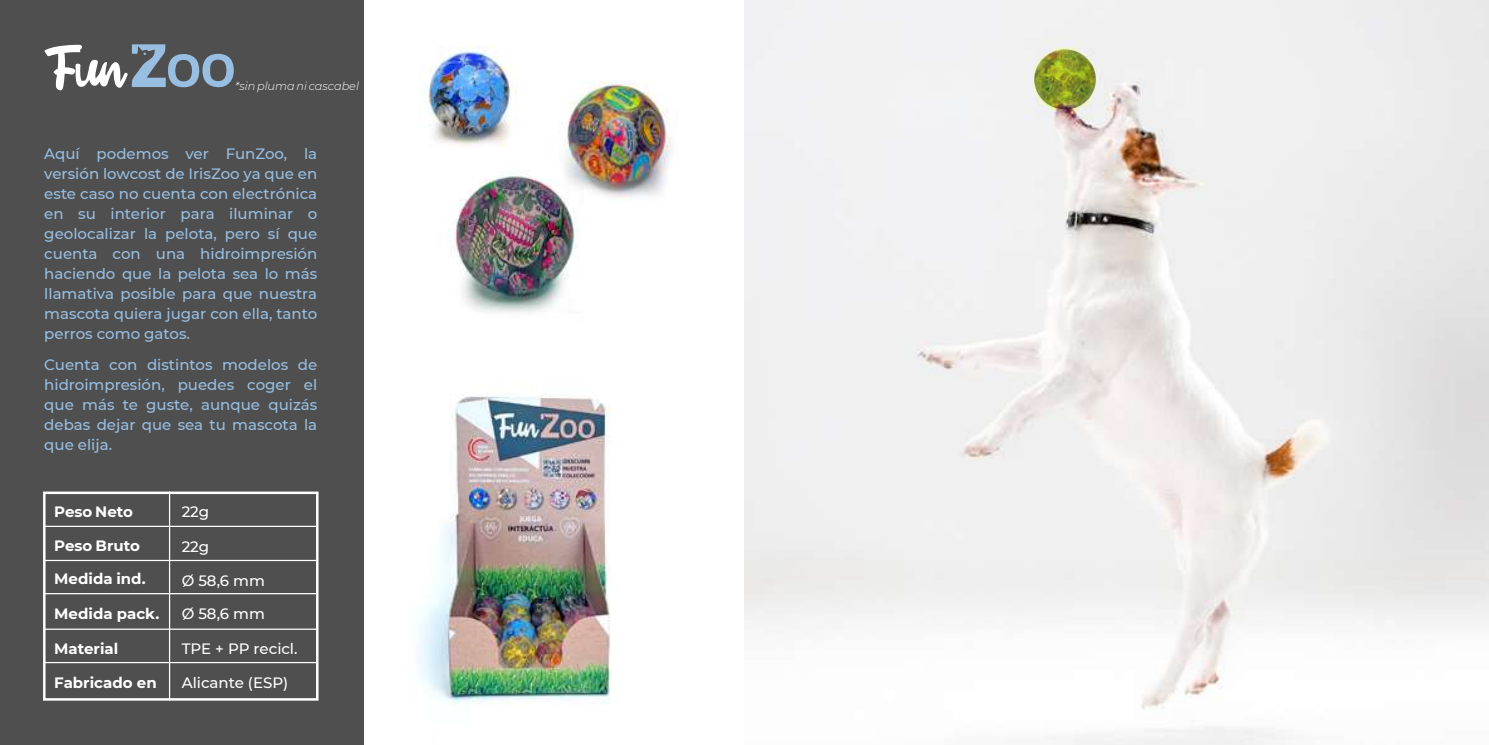
<style>
.page{position:relative;width:1489px;height:745px;background:#fff}
.page>*{position:absolute;margin:0;border:0;box-sizing:border-box;transform-origin:0 0}
.t1{font:500 15px/20px "Montserrat";color:#98bee1;text-align:justify}
.t2{font:700 15px "Montserrat";color:#fff}
.t3{font:500 15px/32.6px "Montserrat";color:#fff}
.t4{font:italic 300 11.25px "Montserrat";color:#fff}
</style>
<div class="page">
<img style="left:419px;top:393px;width:192px;height:312px">
<img style="left:564px;top:81px;width:107px;height:117px">
<img style="left:419px;top:47px;width:97px;height:98px">
<img style="left:453px;top:160px;width:130px;height:153px">
<img style="left:744px;top:0;width:744px;height:744px">
<img style="left:1034px;top:49px;width:61px;height:60px">
<div style="left:0;top:0;width:363px;height:744px;background:#4f4f4f"></div>
<svg style="left:44px;top:44px;width:190px;height:46px"></svg>
<div style="left:43px;top:491px;width:275px;height:209px;border:2px solid #fff"></div>
<hr style="left:169px;top:491px;width:1px;height:209px;background:#fff">
<hr style="left:44px;top:525px;width:273px;height:1px;background:#fff">
<hr style="left:44px;top:559px;width:273px;height:1px;background:#fff">
<hr style="left:44px;top:592px;width:273px;height:2px;background:#fff">
<hr style="left:44px;top:628px;width:273px;height:1px;background:#fff">
<hr style="left:44px;top:661px;width:273px;height:1px;background:#fff">
<p class="t4" style="left:235px;top:79px;width:125px">*sin pluma ni cascabel</p>
<p class="t1" style="left:44px;top:143px;width:274px">Aquí podemos ver FunZoo, la versión lowcost de IrisZoo ya que en este caso no cuenta con electrónica en su interior para iluminar o geolocalizar la pelota, pero sí que cuenta con una hidroimpresión haciendo que la pelota sea lo más llamativa posible para que nuestra mascota quiera jugar con ella, tanto perros como gatos.</p>
<p class="t1" style="left:44px;top:353px;width:274px">Cuenta con distintos modelos de hidroimpresión, puedes coger el que más te guste, aunque quizás debas dejar que sea tu mascota la que elija.</p>
<p class="t2" style="left:54px;top:500px;width:80px">Peso Neto</p>
<p class="t3" style="left:182px;top:494px;width:29px">22g</p>
<p class="t3" style="left:182px;top:529px;width:29px">22g</p>
<p class="t3" style="left:182px;top:563px;width:85px">Ø 58,6 mm<br>Ø 58,6 mm</p>
<p class="t2" style="left:54px;top:534px;width:87px">Peso Bruto</p>
<p class="t2" style="left:54px;top:567px;width:93px">Medida ind.</p>
<p class="t2" style="left:54px;top:602px;width:106px">Medida pack.</p>
<p class="t2" style="left:54px;top:637px;width:66px">Material</p>
<p class="t2" style="left:54px;top:671px;width:104px">Fabricado en</p>
<p class="t3" style="left:182px;top:631px;width:117px">TPE + PP recicl.</p>
<p class="t3" style="left:182px;top:665px;width:108px">Alicante (ESP)</p>
</div>
